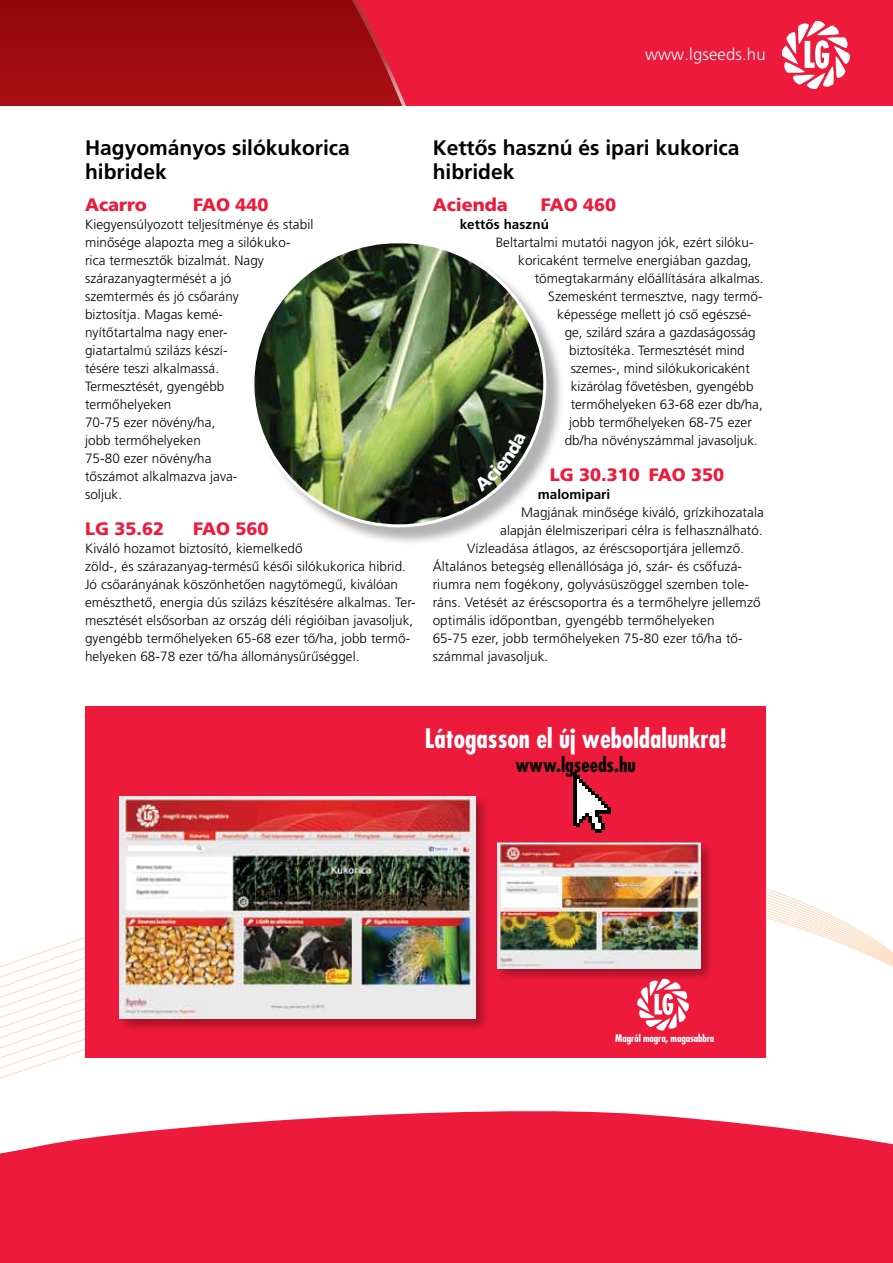
<style>
.page{position:relative;width:893px;height:1263px;background:#9f0b10}
.page>*{position:absolute;margin:0;border:0;box-sizing:border-box;transform-origin:0 0}
.t1{font:26.1px "Futura Cond H Bold";color:#fff}
.t2{font:700 21px/24px "Frutiger LT Pro";color:#000}
.t3{font:19.95px "Futura Cond H Bold";color:#000}
.t4{font:900 18px "Frutiger LT Pro";color:#ed1a3b}
.t5{font:300 16.65px "Frutiger LT Pro";letter-spacing:.01em;color:#fff}
.t6{font:300 13.5px/18px "Frutiger LT Pro";letter-spacing:.005em;color:#000}
.t7{font:700 13.5px "Frutiger LT Pro";letter-spacing:.005em;color:#000}
.t8{font:10.2px "Futura Cond H Bold";letter-spacing:-.01em;color:#fff}
</style>
<div class="page">
<svg style="left:339px;top:0;width:554px;height:106px;background:#e61937"></svg>
<div style="left:0;top:106px;width:893px;height:1157px;background:#fff"></div>
<svg style="left:0;top:866px;width:893px;height:213px"></svg>
<svg style="left:0;top:1111px;width:893px;height:152px;background:#ee2d4b"></svg>
<svg style="left:781px;top:20px;width:70px;height:70px;background:#f47689"></svg>
<div style="left:85px;top:706px;width:680px;height:351px;background:#ed1a3b"></div>
<div style="left:496px;top:840px;width:218px;height:142px;background:#000;opacity:.3"></div>
<img style="left:498px;top:842px;width:202px;height:126px">
<svg style="left:637px;top:978px;width:53px;height:53px"></svg>
<div style="left:117px;top:794px;width:373px;height:239px;background:#000;opacity:.3"></div>
<img style="left:119px;top:796px;width:357px;height:222px">
<svg style="left:573px;top:773px;width:38px;height:59px"></svg>
<div style="left:254px;top:243px;width:311px;height:303px;background:#000;opacity:.3"></div>
<img style="left:254px;top:243px;width:291px;height:283px">
<svg style="left:474px;top:433px;width:52px;height:59px;background:#3f493f"></svg>
<p class="t5" style="left:645px;top:45px;width:122px">www.lgseeds.hu</p>
<h2 class="t2" style="left:85px;top:136px;width:266px">Hagyományos silókukorica hibridek</h2>
<h3 class="t4" style="left:85px;top:194px;width:63px">Acarro</h3>
<h3 class="t4" style="left:193px;top:194px;width:77px">FAO 440</h3>
<p class="t6" style="left:85px;top:215px;width:230px">Kiegyensúlyozott teljesítménye és stabil minősége alapozta meg a silókuko&shy;rica termesztők bizalmát. Nagy szárazanyagtermését a jó<br>szemtermés és jó csőarány<br>biztosítja. Magas kemé-<br>nyítőtartalma nagy ener-<br>giatartalmú szilázs készí-<br>tésére teszi alkalmassá.<br>Termesztését, gyengébb termőhelyeken<br>70-75 ezer növény/ha,<br>jobb termőhelyeken<br>75-80 ezer növény/ha<br>tőszámot alkalmazva java-<br>soljuk.</p>
<h3 class="t4" style="left:85px;top:518px;width:81px">LG 35.62</h3>
<h3 class="t4" style="left:193px;top:518px;width:77px">FAO 560</h3>
<p class="t6" style="left:85px;top:539px;width:332px">Kiváló hozamot biztosító, kiemelkedő<br>zöld-, és szárazanyag-termésű késői silókukorica hibrid.<br>Jó csőarányának köszönhetően nagytömegű, kiválóan emészthető, energia dús szilázs készítésére alkalmas. Ter&shy;mesztését elsősorban az ország déli régióiban javasoljuk, gyengébb termőhelyeken 65-68 ezer tő/ha, jobb termő&shy;helyeken 68-78 ezer tő/ha állománysűrűséggel.</p>
<h2 class="t2" style="left:433px;top:136px;width:308px">Kettős hasznú és ipari kukorica hibridek</h2>
<h3 class="t4" style="left:433px;top:194px;width:77px">Acienda</h3>
<h3 class="t4" style="left:541px;top:194px;width:77px">FAO 460</h3>
<p class="t7" style="left:460px;top:216px;width:91px">kettős hasznú</p>
<p class="t6" style="left:496px;top:233px;width:259px">Beltartalmi mutatói nagyon jók, ezért silóku-</p>
<p class="t6" style="left:518px;top:251px;width:235px">koricaként termelve energiában gazdag,</p>
<p class="t6" style="left:535px;top:269px;width:230px">tömegtakarmány előállítására alkalmas.</p>
<p class="t6" style="left:548px;top:287px;width:216px">Szemesként termesztve, nagy termő-</p>
<p class="t6" style="left:557px;top:305px;width:196px">képessége mellett jó cső egészsé-</p>
<p class="t6" style="left:565px;top:323px;width:193px">ge, szilárd szára a gazdaságosság</p>
<p class="t6" style="left:569px;top:341px;width:177px">biztosítéka. Termesztését mind</p>
<p class="t6" style="left:571px;top:359px;width:181px">szemes-, mind silókukoricaként</p>
<p class="t6" style="left:571px;top:377px;width:184px">kizárólag fővetésben, gyengébb</p>
<p class="t6" style="left:571px;top:395px;width:194px">termőhelyeken 63-68 ezer db/ha,</p>
<p class="t6" style="left:569px;top:413px;width:184px">jobb termőhelyeken 68-75 ezer</p>
<p class="t6" style="left:565px;top:431px;width:195px">db/ha növényszámmal javasoljuk.</p>
<h3 class="t4" style="left:550px;top:464px;width:176px">LG 30.310 FAO 350</h3>
<p class="t7" style="left:538px;top:486px;width:74px">malomipari</p>
<p class="t6" style="left:521px;top:503px;width:244px">Magjának minősége kiváló, grízkihozatala</p>
<p class="t6" style="left:500px;top:521px;width:264px">alapján élelmiszeripari célra is felhasználható.</p>
<p class="t6" style="left:467px;top:539px;width:278px">Vízleadása átlagos, az éréscsoportjára jellemző.</p>
<p class="t6" style="left:433px;top:557px;width:311px">Általános betegség ellenállósága jó, szár- és csőfuzá-</p>
<p class="t6" style="left:433px;top:575px;width:318px">riumra nem fogékony, golyvásüszöggel szemben tole-</p>
<p class="t6" style="left:433px;top:593px;width:329px">ráns. Vetését az éréscsoportra és a termőhelyre jellemző</p>
<p class="t6" style="left:433px;top:611px;width:283px">optimális időpontban, gyengébb termőhelyeken</p>
<p class="t6" style="left:433px;top:629px;width:312px">65-75 ezer, jobb termőhelyeken 75-80 ezer tő/ha tő-</p>
<p class="t6" style="left:433px;top:647px;width:117px">számmal javasoljuk.</p>
<h1 class="t1" style="left:425px;top:722px;width:303px">Látogasson el új weboldalunkra!</h1>
<h3 class="t3" style="left:515px;top:752px;width:122px">www.lgseeds.hu</h3>
<p class="t8" style="left:615px;top:1032px;width:100px">Magról magra, magasabbra</p>
</div>
